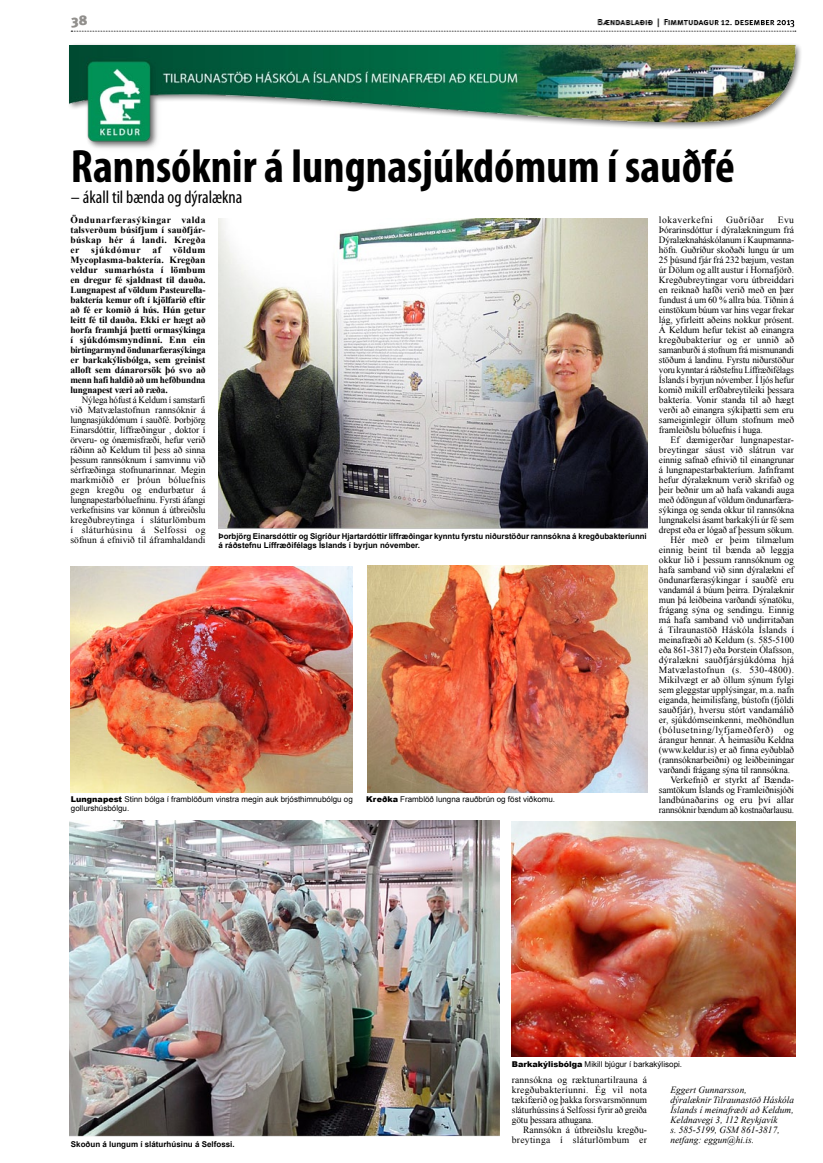
<style>
.page{position:relative;width:823px;height:1163px;background:#fff}
.page>*{position:absolute;margin:0;border:0;box-sizing:border-box;transform-origin:0 0}
.t1{font:700 condensed 47px "Myriad Pro";color:#000}
.t2{font:condensed 18px "Myriad Pro";color:#000}
.t3{font:14px "Meta Black Caps";color:#918f8c}
.t4{font:9.5px/10px "Times New Roman";letter-spacing:-.005em;color:#000;text-align:justify}
.t5{font:700 9.5px/10px "Times New Roman";letter-spacing:-.015em;color:#000;text-align:justify}
.t6{font:italic 9.5px/10px "Times New Roman";letter-spacing:.005em;color:#000}
.t7{font:9.5px "Times New Roman";letter-spacing:-.005em;color:#000;scale:.96 1}
.t8{font:9.5px "Times New Roman";letter-spacing:.015em;color:#000}
.t9{font:9.5px "Times New Roman";letter-spacing:.02em;color:#000}
.t10{font:9.5px "Times New Roman";letter-spacing:.045em;color:#000}
.t11{font:9.5px "Times New Roman";letter-spacing:.03em;color:#000}
.t12{font:9.5px "Times New Roman";letter-spacing:.05em;color:#000}
.t13{font:700 8px/9px "Arial";letter-spacing:-.005em;color:#000}
.t14{font:8px/9px "Arial";color:#000}
.s1{font-weight:900}
</style>
<div class="page">
<svg style="left:71px;top:31px;width:724px;height:1px"></svg>
<img style="left:597px;top:18px;width:197px;height:10px">
<div style="left:67px;top:43px;width:735px;height:111px;background:#000;opacity:.5"></div>
<img style="left:70px;top:45px;width:725px;height:103px">
<img style="left:218px;top:219px;width:428px;height:309px">
<img style="left:70px;top:820px;width:429px;height:317px">
<img style="left:71px;top:566px;width:281px;height:226px">
<img style="left:367px;top:565px;width:280px;height:227px">
<img style="left:511px;top:821px;width:283px;height:235px">
<h3 class="t3" style="left:71px;top:12px;width:18px">38</h3>
<h1 class="t1" style="left:71px;top:137px;width:665px">Rannsóknir á lungnasjúkdómum í sauðfé</h1>
<h2 class="t2" style="left:71px;top:186px;width:173px">– ákall til bænda og dýralækna</h2>
<p class="t5" style="left:70px;top:214px;width:137px">Öndunarfærasýkingar valda talsverðum búsifjum í sauðfjár&shy;búskap hér á landi. Kregða er sjúkdómur af völdum Mycoplasma-baktería. Kregðan veldur sumarhósta í lömbum en dregur fé sjaldnast til dauða.<br>Lungnapest af völdum Pasteurella&shy;baktería kemur oft í kjölfarið eftir að fé er komið á hús. Hún getur leitt fé til dauða. Ekki er hægt að horfa framhjá þætti ormasýkinga í sjúkdómsmyndinni. Enn ein birtingarmynd öndunarfærasýkinga er barkakýlisbólga, sem greinist alloft sem dánarorsök þó svo að menn hafi haldið að um hefðbundna lungnapest væri að ræða.</p>
<p class="t4" style="left:70px;top:394px;width:137px;text-indent:11px">Nýlega hófust á Keldum í samstarfi við Matvælastofnun rannsóknir á lungnasjúkdómum í sauðfé. Þorbjörg Einarsdóttir, líffræðingur , doktor í örveru- og ónæmisfræði, hefur verið ráðinn að Keldum til þess að sinna þessum rannsóknum í samvinnu við sérfræðinga stofnunarinnar. Megin markmiðið er þróun bóluefnis gegn kregðu og endurbætur á lungnapestarbóluefninu. Fyrsti áfangi verkefnisins var könnun á útbreiðslu kregðubreytinga í sláturlömbum í sláturhúsinu á Selfossi og söfnun á efnivið til áframhaldandi</p>
<p class="t13" style="left:218px;top:532px;width:429px">Þorbjörg Einarsdóttir og Sigríður Hjartardóttir líffræðingar kynntu fyrstu niðurstöður rannsókna á kregðubakteríunni á ráðstefnu Líffræðifélags Íslands í byrjun nóvember.</p>
<p class="t14" style="left:71px;top:795px;width:283px"><span class="s1">Lungnapest</span> Stinn bólga í framblöðum vinstra megin auk brjósthimnubólgu og gollurshúsbólgu.</p>
<p class="t14" style="left:366px;top:795px;width:190px"><span class="s1">Kreðka</span> Framblöð lungna rauðbrún og föst viðkomu.</p>
<p class="t12" style="left:658px;top:213px;width:55px">lokaverkefni</p>
<p class="t12" style="left:725px;top:213px;width:39px">Guðríðar</p>
<p class="t4" style="left:658px;top:214px;width:137px;text-indent:119px">Evu Þórarinsdóttur í dýralækningum frá Dýralæknaháskólanum í Kaupmanna&shy;höfn. Guðríður skoðaði lungu úr um 25 þúsund fjár frá 232 bæjum, vestan úr Dölum og allt austur í Hornafjörð.<br>Kregðubreytingar voru útbreiddari en reiknað hafði verið með en þær fundust á um 60 % allra búa. Tíðnin á einstökum búum var hins vegar frekar lág, yfirleitt aðeins nokkur prósent.<br>Á Keldum hefur tekist að einangra kregðubakteríur og er unnið að samanburði á stofnum frá mismunandi stöðum á landinu. Fyrstu niðurstöður voru kynntar á ráðstefnu Líffræðifélags Íslands í byrjun nóvember. Í ljós hefur komið mikill erfðabreytileiki þessara baktería. Vonir standa til að hægt verði að einangra sýkiþætti sem eru sameiginlegir öllum stofnum með framleiðslu bóluefnis í huga.</p>
<p class="t8" style="left:670px;top:433px;width:124px">Ef dæmigerðar lungnapestar-</p>
<p class="t4" style="left:658px;top:444px;width:136px">breytingar sáust við slátrun var</p>
<p class="t4" style="left:658px;top:454px;width:137px">einnig safnað efnivið til einangrunar</p>
<p class="t4" style="left:658px;top:464px;width:137px">á lungnapestarbakteríum. Jafnframt</p>
<p class="t4" style="left:658px;top:474px;width:136px">hefur dýralæknum verið skrifað og</p>
<p class="t4" style="left:658px;top:484px;width:137px">þeir beðnir um að hafa vakandi auga</p>
<p class="t7" style="left:658px;top:493px;width:141px">með ódöngun af völdum öndunarfæra-</p>
<p class="t4" style="left:658px;top:504px;width:136px">sýkinga og senda okkur til rannsókna</p>
<p class="t4" style="left:658px;top:514px;width:136px">lungnakelsi ásamt barkakýli úr fé sem</p>
<p class="t4" style="left:658px;top:524px;width:136px">drepst eða er lógað af þessum sökum.</p>
<p class="t8" style="left:670px;top:533px;width:125px">Hér með er þeim tilmælum</p>
<p class="t4" style="left:658px;top:544px;width:136px">einnig beint til bænda að leggja</p>
<p class="t4" style="left:658px;top:554px;width:136px">okkur lið í þessum rannsóknum og</p>
<p class="t4" style="left:658px;top:564px;width:136px">hafa samband við sinn dýralækni ef</p>
<p class="t4" style="left:658px;top:574px;width:136px">öndunarfærasýkingar í sauðfé eru</p>
<p class="t4" style="left:658px;top:584px;width:136px">vandamál á búum þeirra. Dýralæknir</p>
<p class="t4" style="left:658px;top:594px;width:136px">mun þá leiðbeina varðandi sýnatöku,</p>
<p class="t4" style="left:658px;top:604px;width:136px">frágang sýna og sendingu. Einnig</p>
<p class="t4" style="left:658px;top:614px;width:136px">má hafa samband við undirritaðan</p>
<p class="t8" style="left:658px;top:623px;width:137px">á Tilraunastöð Háskóla Íslands í</p>
<p class="t4" style="left:658px;top:634px;width:136px">meinafræði að Keldum (s. 585-5100</p>
<p class="t7" style="left:658px;top:643px;width:142px">eða 861-3817) eða Þorstein Ólafsson,</p>
<p class="t9" style="left:658px;top:653px;width:136px">dýralækni sauðfjársjúkdóma hjá</p>
<p class="t11" style="left:658px;top:663px;width:137px">Matvælastofnun (s. 530-4800).</p>
<p class="t4" style="left:658px;top:674px;width:136px">Mikilvægt er að öllum sýnum fylgi</p>
<p class="t4" style="left:658px;top:684px;width:137px">sem gleggstar upplýsingar, m.a. nafn</p>
<p class="t4" style="left:658px;top:694px;width:136px">eiganda, heimilisfang, bústofn (fjöldi</p>
<p class="t4" style="left:658px;top:704px;width:136px">sauðfjár), hversu stórt vandamálið</p>
<p class="t4" style="left:658px;top:714px;width:137px">er, sjúkdómseinkenni, meðhöndlun</p>
<p class="t10" style="left:658px;top:723px;width:136px">(bólusetning/lyfjameðferð) og</p>
<p class="t4" style="left:658px;top:734px;width:136px">árangur hennar. Á heimasíðu Keldna</p>
<p class="t4" style="left:658px;top:744px;width:136px">(www.keldur.is) er að finna eyðublað</p>
<p class="t4" style="left:658px;top:754px;width:137px">(rannsóknarbeiðni) og leiðbeiningar</p>
<p class="t4" style="left:658px;top:764px;width:132px">varðandi frágang sýna til rannsókna.</p>
<p class="t4" style="left:670px;top:774px;width:124px">Verkefnið er styrkt af Bænda-</p>
<p class="t4" style="left:658px;top:784px;width:136px">samtökum Íslands og Framleiðnisjóði</p>
<p class="t4" style="left:658px;top:794px;width:137px">landbúnaðarins og eru því allar</p>
<p class="t7" style="left:658px;top:803px;width:142px">rannsóknir bændum að kostnaðarlausu.</p>
<p class="t13" style="left:71px;top:1140px;width:165px">Skoðun á lungum í sláturhúsinu á Selfossi.</p>
<p class="t14" style="left:511px;top:1059px;width:172px"><span class="s1">Barkakýlisbólga</span> Mikill bjúgur í barkakýlisopi.</p>
<p class="t4" style="left:511px;top:1074px;width:136px">rannsókna og ræktunartilrauna á kregðubakteríunni. Ég vil nota tækifærið og þakka forsvarsmönnum sláturhússins á Selfossi fyrir að greiða götu þessara athugana.</p>
<p class="t4" style="left:511px;top:1124px;width:136px;text-align:right">Rannsókn á útbreiðslu kregðu&shy;breytinga í sláturlömbum er</p>
<p class="t6" style="left:670px;top:1084px;width:125px">Eggert Gunnarsson,<br>dýralæknir Tilraunastöð Háskóla<br>Íslands í meinafræði að Keldum,<br>Keldnavegi 3, 112 Reykjavík<br>s. 585-5199, GSM 861-3817, netfang: eggun@hi.is.</p>
</div>
